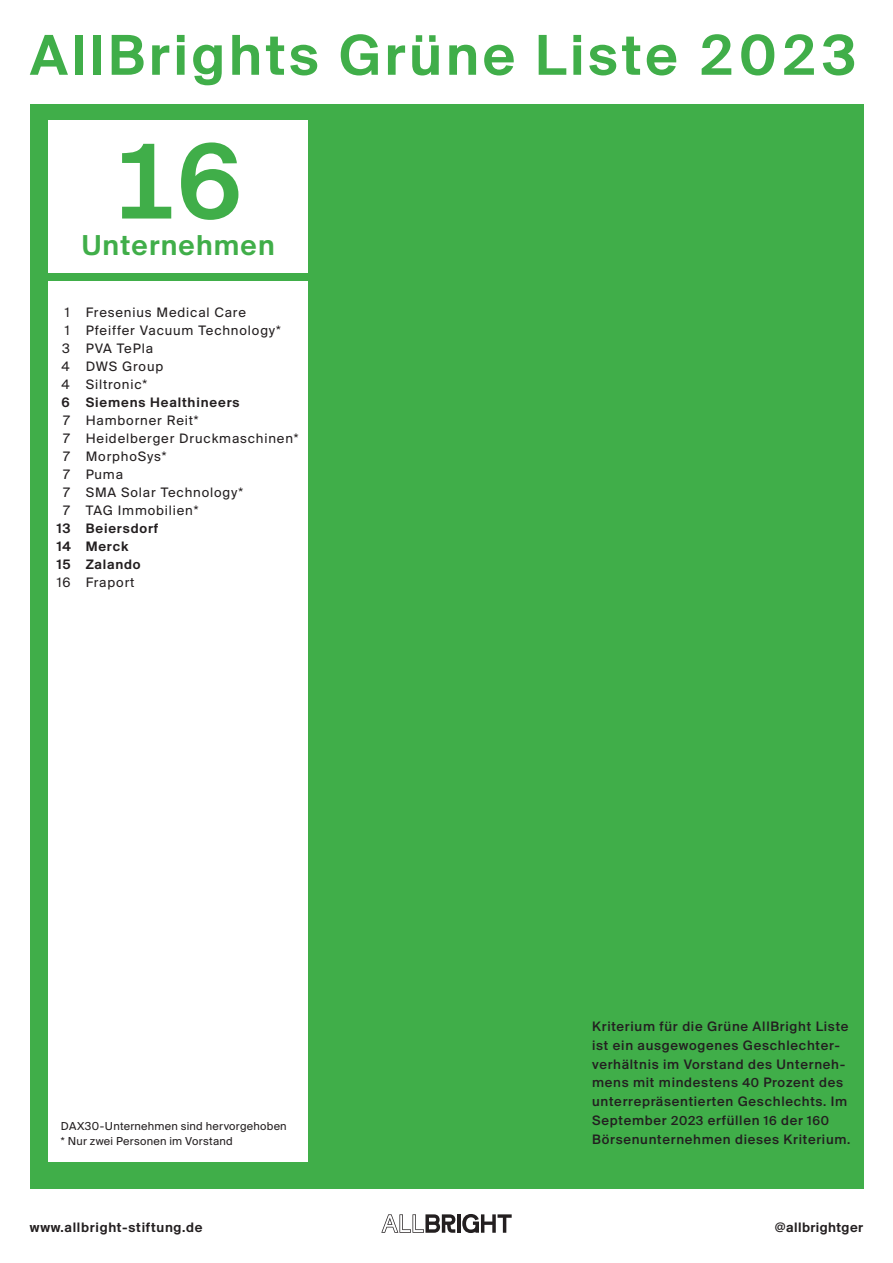
<style>
.page{position:relative;width:893px;height:1263px;background:#fff}
.page>*{position:absolute;margin:0;border:0;box-sizing:border-box;transform-origin:0 0}
.t1{font:112.5px "Suisse BP Intl Antique";color:#40ae49}
.t2{font:60px "Suisse BP Intl Antique";letter-spacing:.06em;color:#40ae49}
.t3{font:30px "Suisse BP Intl Antique";letter-spacing:.04em;color:#40ae49}
.t4{font:500 14.25px/18.8px "Suisse BP Intl";letter-spacing:.05em;color:#231f20}
.t5{font:14.25px/18px "Suisse BP Intl";letter-spacing:.06em;color:#231f20}
.t6{font:14.25px/18px "Suisse BP Intl Antique";letter-spacing:.06em;color:#231f20}
.t7{font:14.25px "Suisse BP Intl Antique";letter-spacing:.03em;color:#231f20}
.t8{font:12px/15px "Suisse BP Intl";letter-spacing:.02em;color:#231f20}
.s1{font-size:13.5px}
</style>
<div class="page">
<div style="left:30px;top:104px;width:833px;height:1084px;background:#40ae49"></div>
<div style="left:48px;top:281px;width:260px;height:880px;background:#fff"></div>
<div style="left:48px;top:120px;width:260px;height:152px;background:#fff"></div>
<hr style="left:457px;top:1214px;width:4px;height:19px;background:#231f20">
<svg style="left:381px;top:1214px;width:74px;height:19px"></svg>
<svg style="left:462px;top:1214px;width:50px;height:19px"></svg>
<h2 class="t2" style="left:30px;top:19px;width:828px">AllBrights Grüne Liste 2023</h2>
<h1 class="t1" style="left:111px;top:115px;width:135px">16</h1>
<h3 class="t3" style="left:82px;top:227px;width:194px">Unternehmen</h3>
<p class="t5" style="left:62px;top:303px;width:221px">1 Fresenius Medical Care<br>1 Pfeiffer Vacuum Technology*<br>3 PVA TePla<br>4 DWS Group<br>4 Siltronic*</p>
<p class="t6" style="left:62px;top:393px;width:179px">6 Siemens Healthineers</p>
<p class="t5" style="left:63px;top:411px;width:237px">7 Hamborner Reit*<br>7 Heidelberger Druckmaschinen*<br>7 MorphoSys*<br>7 Puma<br>7 SMA Solar Technology*<br>7 TAG Immobilien*</p>
<p class="t6" style="left:57px;top:519px;width:103px">13 Beiersdorf<br>14 Merck<br>15 Zalando</p>
<p class="t5" style="left:57px;top:573px;width:79px">16 Fraport</p>
<p class="t8" style="left:61px;top:1118px;width:227px">DAX30-Unternehmen sind hervorgehoben * Nur zwei Personen im Vorstand</p>
<p class="t4" style="left:592px;top:1017px;width:260px">Kriterium für die Grüne AllBright Liste ist ein ausgewogenes Geschlechter&shy;verhältnis im Vorstand des Unterneh&shy;mens mit mindestens <span class="s1">40</span> Prozent des unterrepräsentierten Geschlechts. Im September <span class="s1">2023</span> erfüllen <span class="s1">16</span> der <span class="s1">160<br></span>Börsenunternehmen dieses Kriterium.</p>
<p class="t6" style="left:30px;top:1218px;width:174px">www.allbright-stiftung.de</p>
<p class="t7" style="left:775px;top:1219px;width:90px">@allbrightger</p>
</div>
